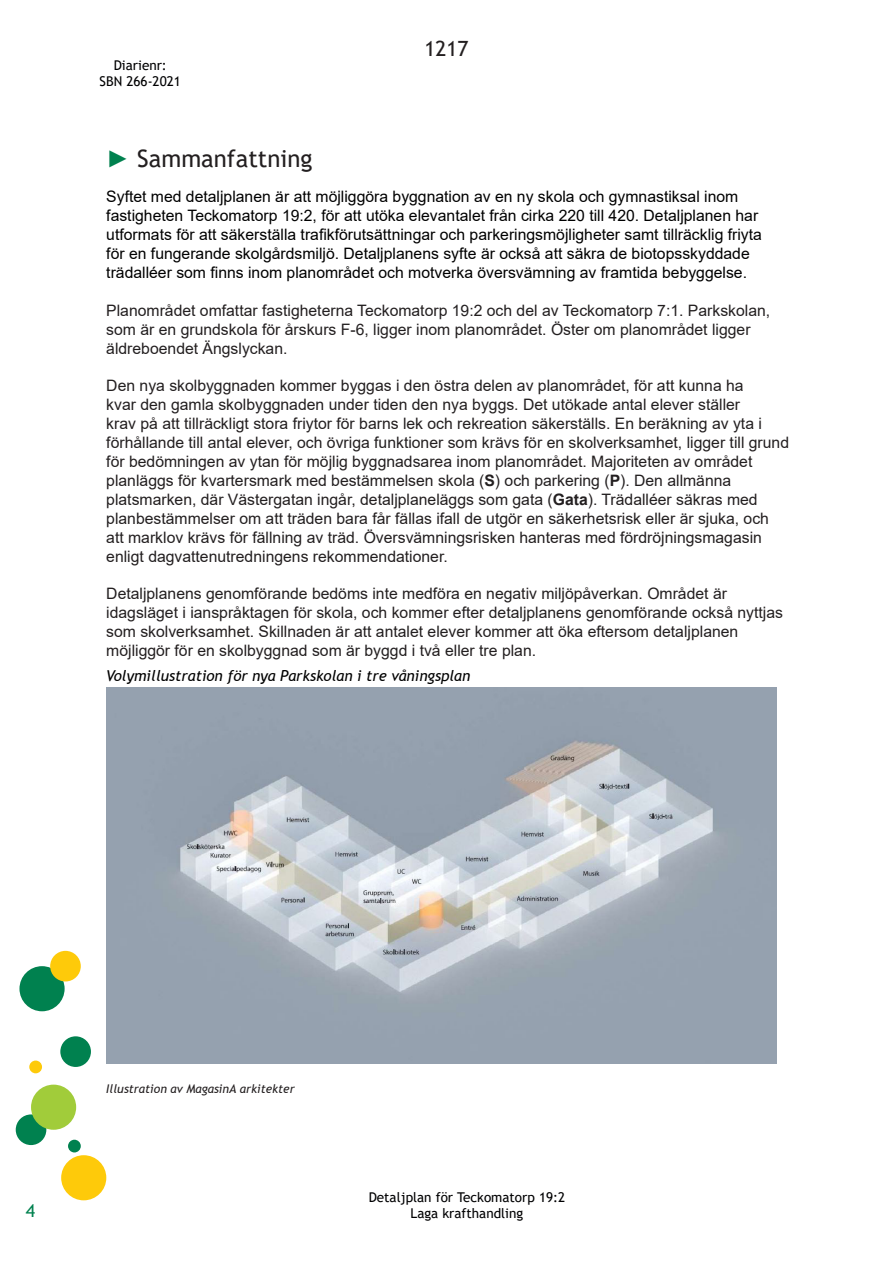
<style>
.page{position:relative;width:893px;height:1263px;background:#fff}
.page>*{position:absolute;margin:0;border:0;box-sizing:border-box;transform-origin:0 0}
.t1{font:24px "Trebuchet MS";color:#231f20}
.t2{font:21px "Trebuchet MS";color:#231f20}
.t3{font:18px "Trebuchet MS";color:#00814f}
.Brödtext{font:15.75px/18.9px "Arial";color:#231f20}
.Brödtext-2{font:15.75px/18.9px "Arial";color:#000001}
._2__Underrubrik{font:italic 15px "Trebuchet MS";color:#000001}
.t4{font:13.5px/16.2px "Trebuchet MS";color:#000002;text-align:center}
._3__Tredjerubrik{font:italic 12px "Trebuchet MS";color:#231f20}
.s1{font-family:"Arial";color:#00814f}
.s2{font-weight:700}
</style>
<div class="page">
<div style="left:16px;top:1114px;width:30px;height:31px;background:#00814f;border-radius:50%"></div>
<div style="left:68px;top:1140px;width:13px;height:12px;background:#00814f;border-radius:50%"></div>
<div style="left:61px;top:1155px;width:45px;height:45px;background:#feca0a;border-radius:50%"></div>
<div style="left:29px;top:1060px;width:13px;height:13px;background:#feca0a;border-radius:50%"></div>
<div style="left:19px;top:966px;width:46px;height:45px;background:#00814f;border-radius:50%"></div>
<div style="left:60px;top:1036px;width:31px;height:31px;background:#00814f;border-radius:50%"></div>
<div style="left:50px;top:951px;width:31px;height:30px;background:#feca0a;border-radius:50%"></div>
<div style="left:31px;top:1084px;width:45px;height:46px;background:#a1cc3a;border-radius:50%"></div>
<img style="left:106px;top:688px;width:671px;height:375px">
<p class="t4" style="left:100px;top:57px;width:83px">Diarienr:<br>SBN 266-2021</p>
<h2 class="t2" style="left:424px;top:35px;width:46px">1217</h2>
<p class="t1" style="left:106px;top:143px;width:208px"><span class="s1">►</span> Sammanfattning</p>
<p class="Brödtext-2" style="left:106px;top:187px;width:657px">Syftet med detaljplanen är att möjliggöra byggnation av en ny skola och gymnastiksal inom fastigheten Teckomatorp 19:2, för att utöka elevantalet från cirka 220 till 420. Detaljplanen har utformats för att säkerställa trafikförutsättningar och parkeringsmöjligheter samt tillräcklig friyta för en fungerande skolgårdsmiljö. Detaljplanens syfte är också att säkra de biotopsskyddade trädalléer som finns inom planområdet och motverka översvämning av framtida bebyggelse.</p>
<p class="Brödtext" style="left:106px;top:301px;width:665px">Planområdet omfattar fastigheterna Teckomatorp 19:2 och del av Teckomatorp 7:1. Parkskolan, som är en grundskola för årskurs F-6, ligger inom planområdet. Öster om planområdet ligger äldreboendet Ängslyckan.</p>
<p class="Brödtext" style="left:106px;top:376px;width:684px">Den nya skolbyggnaden kommer byggas i den östra delen av planområdet, för att kunna ha<br>kvar den gamla skolbyggnaden under tiden den nya byggs. Det utökade antal elever ställer<br>krav på att tillräckligt stora friytor för barns lek och rekreation säkerställs. En beräkning av yta i förhållande till antal elever, och övriga funktioner som krävs för en skolverksamhet, ligger till grund för bedömningen av ytan för möjlig byggnadsarea inom planområdet. Majoriteten av området planläggs för kvartersmark med bestämmelsen skola (<span class="s2">S</span>) och parkering (<span class="s2">P</span>). Den allmänna platsmarken, där Västergatan ingår, detaljplaneläggs som gata (<span class="s2">Gata</span>). Trädalléer säkras med planbestämmelser om att träden bara får fällas ifall de utgör en säkerhetsrisk eller är sjuka, och</p>
<p class="Brödtext" style="left:106px;top:528px;width:657px">att marklov krävs för fällning av träd. Översvämningsrisken hanteras med fördröjningsmagasin enligt dagvattenutredningens rekommendationer.</p>
<p class="Brödtext" style="left:106px;top:584px;width:678px">Detaljplanens genomförande bedöms inte medföra en negativ miljöpåverkan. Området är idagsläget i ianspråktagen för skola, och kommer efter detaljplanens genomförande också nyttjas som skolverksamhet. Skillnaden är att antalet elever kommer att öka eftersom detaljplanen möjliggör för en skolbyggnad som är byggd i två eller tre plan.</p>
<p class="_2__Underrubrik" style="left:106px;top:667px;width:366px">Volymillustration för nya Parkskolan i tre våningsplan</p>
<p class="t3" style="left:26px;top:1199px;width:11px">4</p>
<p class="_3__Tredjerubrik" style="left:106px;top:1081px;width:190px">Illustration av MagasinA arkitekter</p>
<p class="t4" style="left:369px;top:1189px;width:198px">Detaljplan för Teckomatorp 19:2<br>Laga krafthandling</p>
</div>
